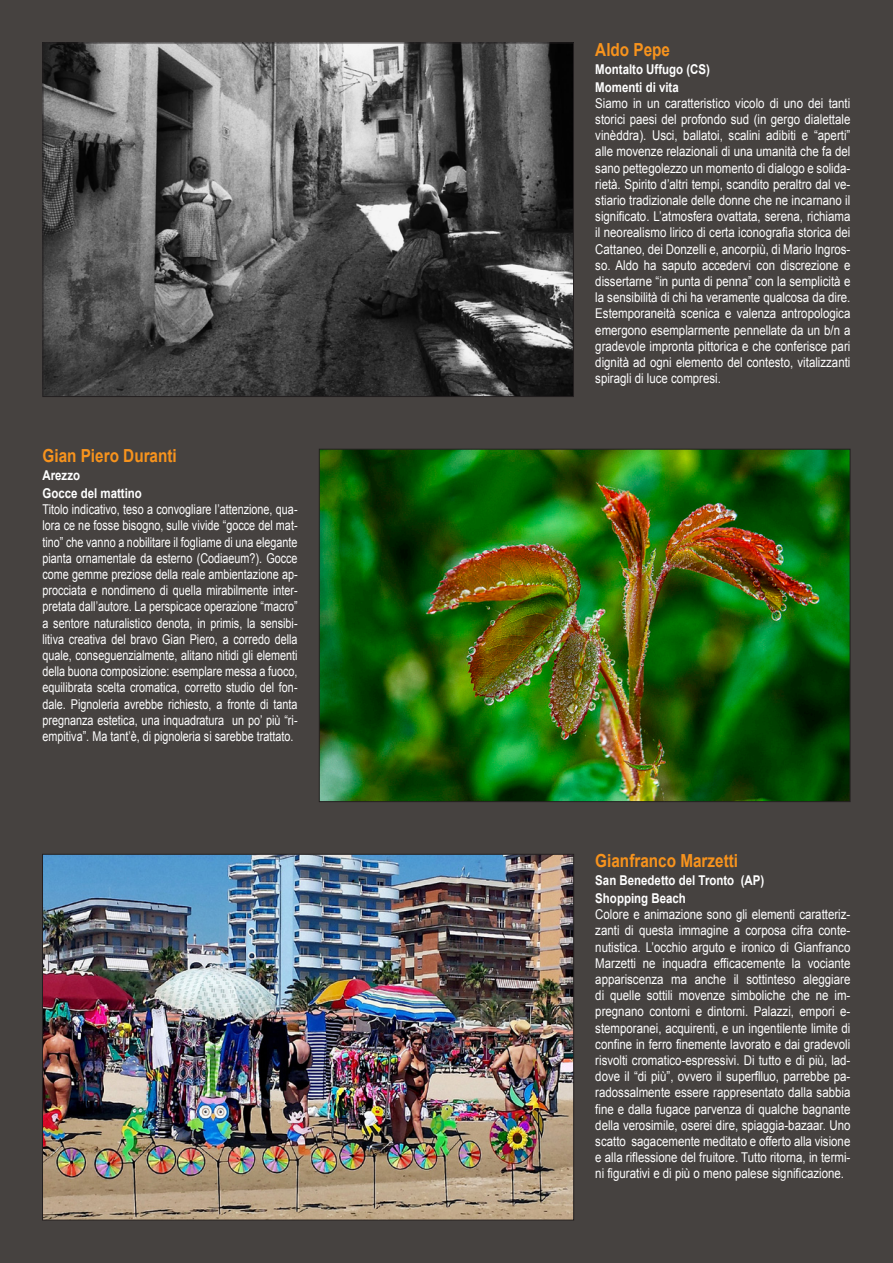
<style>
.page{position:relative;width:893px;height:1263px;background:#464240}
.page>*{position:absolute;margin:0;border:0;box-sizing:border-box;transform-origin:0 0}
.Normale{font:700 18px "Arial";color:#f7931d;scale:.85 1}
.Normale-2{font:13.5px/16.2px "Arial";color:#fff;text-align:justify;scale:.85 1}
.gazzettino_ok{font:13.5px/16.2px "Arial";color:#fff;text-align:justify;scale:.85 1}
.Normale-3{font:13.5px/16.2px "Arial";color:#fff;text-align:justify;scale:.8 1}
.Normale-4{font:700 13.5px "Arial";color:#fff;scale:.85 1}
</style>
<div class="page">
<img style="left:44px;top:856px;width:528px;height:362px">
<img style="left:321px;top:451px;width:527px;height:349px">
<img style="left:45px;top:45px;width:527px;height:350px">
<p class="Normale" style="left:43px;top:444px;width:160px">Gian Piero Duranti</p>
<p class="Normale-4" style="left:43px;top:466px;width:46px">Arezzo</p>
<p class="Normale-4" style="left:43px;top:484px;width:119px">Gocce del mattino</p>
<p class="Normale-3" style="left:43px;top:501px;width:320px">Titolo indicativo, teso a convogliare l’attenzione, qua&shy;lora ce ne fosse bisogno, sulle vivide “gocce del mat&shy;tino” che vanno a nobilitare il fogliame di una elegante pianta ornamentale da esterno (Codiaeum?). Gocce come gemme preziose della reale ambientazione ap&shy;procciata e nondimeno di quella mirabilmente inter&shy;pretata dall’autore. La perspicace operazione “macro” a sentore naturalistico denota, in primis, la sensibi&shy;litiva creativa del bravo Gian Piero, a corredo della quale, conseguenzialmente, alitano nitidi gli elementi della buona composizione: esemplare messa a fuoco, equilibrata scelta cromatica, corretto studio del fon&shy;dale. Pignoleria avrebbe richiesto, a fronte di tanta pregnanza estetica, una inquadratura un po’ più “ri&shy;empitiva”. Ma tant’è, di pignoleria si sarebbe trattato.</p>
<p class="Normale" style="left:595px;top:37px;width:90px">Aldo Pepe</p>
<p class="Normale-4" style="left:595px;top:60px;width:136px">Montalto Uffugo (CS)</p>
<p class="Normale-4" style="left:595px;top:78px;width:100px">Momenti di vita</p>
<p class="Normale-2" style="left:595px;top:95px;width:302px">Siamo in un caratteristico vicolo di uno dei tanti storici paesi del profondo sud (in gergo dialettale vinèddra). Usci, ballatoi, scalini adibiti e “aperti” alle movenze relazionali di una umanità che fa del sano pettegolezzo un momento di dialogo e solida&shy;rietà. Spirito d’altri tempi, scandito peraltro dal ve&shy;stiario tradizionale delle donne che ne incarnano il significato. L’atmosfera ovattata, serena, richiama il neorealismo lirico di certa iconografia storica dei Cattaneo, dei Donzelli e, ancorpiù, di Mario Ingros&shy;so. Aldo ha saputo accedervi con discrezione e dissertarne “in punta di penna” con la semplicità e la sensibilità di chi ha veramente qualcosa da dire.<br>Estemporaneità scenica e valenza antropologica emergono esemplarmente pennellate da un b/n a gradevole impronta pittorica e che conferisce pari dignità ad ogni elemento del contesto, vitalizzanti spiragli di luce compresi.</p>
<p class="Normale" style="left:595px;top:849px;width:170px">Gianfranco Marzetti</p>
<p class="Normale-4" style="left:595px;top:871px;width:200px">San Benedetto del Tronto (AP)</p>
<p class="Normale-4" style="left:595px;top:889px;width:108px">Shopping Beach</p>
<p class="gazzettino_ok" style="left:595px;top:906px;width:302px">Colore e animazione sono gli elementi caratteriz&shy;zanti di questa immagine a corposa cifra conte&shy;nutistica. L’occhio arguto e ironico di Gianfranco Marzetti ne inquadra efficacemente la vociante appariscenza ma anche il sottinteso aleggiare di quelle sottili movenze simboliche che ne im&shy;pregnano contorni e dintorni. Palazzi, empori e&shy;stemporanei, acquirenti, e un ingentilente limite di confine in ferro finemente lavorato e dai gradevoli risvolti cromatico-espressivi. Di tutto e di più, lad&shy;dove il “di più”, ovvero il superflluo, parrebbe pa&shy;radossalmente essere rappresentato dalla sabbia fine e dalla fugace parvenza di qualche bagnante della verosimile, oserei dire, spiaggia-bazaar. Uno scatto sagacemente meditato e offerto alla visione e alla riflessione del fruitore. Tutto ritorna, in termi&shy;ni figurativi e di più o meno palese significazione.</p>
</div>
